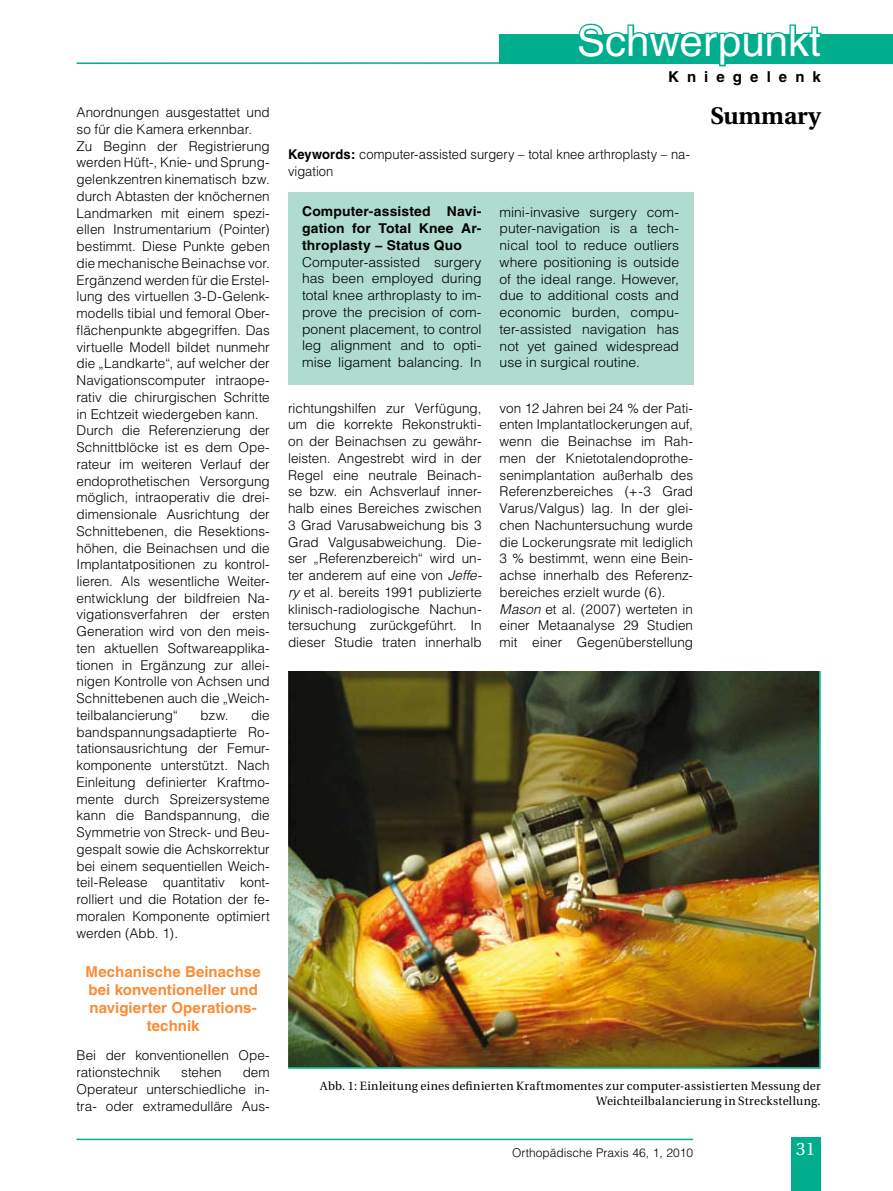
<style>
.page{position:relative;width:893px;height:1191px;background:#fff}
.page>*{position:absolute;margin:0;border:0;box-sizing:border-box;transform-origin:0 0}
.t1{font:42px "Helvetica";color:#fff}
.t2{font:700 24px "Utopia";color:#000}
.t3{font:18px "Utopia";color:#fff}
.t4{font:700 15px/18px "Helvetica";letter-spacing:.005em;color:#f98c37;text-align:center}
.t5{font:700 15px "Helvetica";letter-spacing:.54em;color:#000}
.t6{font:300 13.5px/16.8px "Helvetica";color:#000;text-align:justify}
.t7{font:300 13.5px/16.8px "Helvetica";color:#000;scale:.96 1}
.t8{font:700 13.5px/16.8px "Helvetica";letter-spacing:.01em;color:#000;text-align:justify}
.t9{font:12px/15px "Utopia";letter-spacing:.015em;color:#000;text-align:right}
.t10{font:300 12px "Helvetica";color:#000}
.s1{font-weight:700}
.s2{font-style:italic}
</style>
<div class="page">
<hr style="left:77px;top:1138px;width:616px;height:2px;background:#00ae8e">
<div style="left:791px;top:1136px;width:30px;height:55px;background:#00ae8e"></div>
<hr style="left:77px;top:62px;width:816px;height:2px;background:#00ae8e">
<div style="left:500px;top:34px;width:393px;height:30px;background:#00ae8e"></div>
<svg style="left:578px;top:23px;width:244px;height:44px"></svg>
<div style="left:288px;top:193px;width:405px;height:192px;background:#afdccf"></div>
<img style="left:288px;top:671px;width:530px;height:395px">
<p class="t6" style="left:77px;top:104px;width:195px;text-align:left">Anordnungen ausgestattet und so für die Kamera erkennbar.<br>Zu Beginn der Registrierung werden Hüft-, Knie- und Sprung&shy;gelenkzentren kinematisch bzw. durch Abtasten der knöchernen<br>Landmarken mit einem spezi&shy;ellen Instrumentarium (Pointer) bestimmt. Diese Punkte geben die mechanische Beinachse vor.<br>Ergänzend werden für die Erstel&shy;lung des virtuellen 3-D-Gelenk&shy;modells tibial und femoral Ober&shy;flächenpunkte abgegriffen. Das virtuelle Modell bildet nunmehr die „Landkarte“, auf welcher der<br>Navigationscomputer intraope&shy;rativ die chirurgischen Schritte in Echtzeit wiedergeben kann.<br>Durch die Referenzierung der<br>Schnittblöcke ist es dem Ope&shy;rateur im weiteren Verlauf der endoprothetischen Versorgung möglich, intraoperativ die drei&shy;dimensionale Ausrichtung der<br>Schnittebenen, die Resektions&shy;höhen, die Beinachsen und die<br>Implantatpositionen zu kontrol&shy;lieren. Als wesentliche Weiter&shy;entwicklung der bildfreien Na&shy;vigationsverfahren der ersten<br>Generation wird von den meis&shy;ten aktuellen Softwareapplika&shy;tionen in Ergänzung zur allei&shy;nigen Kontrolle von Achsen und<br>Schnittebenen auch die „Weich&shy;teilbalancierung“</p>
<p class="t6" style="left:77px;top:706px;width:195px;text-indent:175px">die bandspannungsadaptierte Ro&shy;tationsausrichtung der Femur&shy;komponente unterstützt. Nach Einleitung definierter Kraftmo&shy;mente durch Spreizersysteme kann die Bandspannung, die Symmetrie von Streck- und Beu&shy;gespalt sowie die Achskorrektur bei einem sequentiellen Weich&shy;teil-Release quantitativ kont&shy;rolliert und die Rotation der fe&shy;moralen Komponente optimiert werden (Abb. 1).</p>
<p class="t4" style="left:86px;top:962px;width:177px">Mechanische Beinachse bei konventioneller und navigierter Operations&shy;technik</p>
<p class="t6" style="left:77px;top:1047px;width:195px">Bei der konventionellen Ope&shy;rationstechnik</p>
<p class="t6" style="left:201px;top:706px;width:29px">bzw.</p>
<p class="t6" style="left:77px;top:1063px;width:195px;text-indent:166px">dem Operateur unterschiedliche in&shy;tra- oder extramedulläre Aus-</p>
<p class="t6" style="left:181px;top:1063px;width:42px">stehen</p>
<h1 class="t1" style="left:577px;top:17px;width:245px">Schwerpunkt</h1>
<p class="t5" style="left:668px;top:67px;width:154px">Kniegelenk</p>
<p class="t7" style="left:288px;top:146px;width:420px"><span class="s1">Keywords:</span> computer-assisted surgery – total knee arthroplasty – na&shy;vigation</p>
<p class="t8" style="left:302px;top:203px;width:181px">Computer-assisted Navi&shy;gation for Total Knee Ar&shy;throplasty − Status Quo</p>
<p class="t6" style="left:302px;top:253px;width:181px">Computer-assisted surgery has been employed during total knee arthroplasty to im&shy;prove the precision of com&shy;ponent placement, to control leg alignment and to opti&shy;mise ligament balancing. In</p>
<p class="t6" style="left:288px;top:399px;width:195px">richtungshilfen zur Verfügung, um die korrekte Rekonstrukti&shy;on der Beinachsen zu gewähr&shy;leisten. Angestrebt wird in der Regel eine neutrale Beinach&shy;se bzw. ein Achsverlauf inner&shy;halb eines Bereiches zwischen 3 Grad Varusabweichung bis 3<br>Grad Valgusabweichung. Die&shy;ser „Referenzbereich“ wird un&shy;ter anderem auf eine von <span class="s2">Jeffe&shy;ry</span> et al. bereits 1991 publizierte klinisch-radiologische Nachun&shy;tersuchung zurückgeführt. In dieser Studie traten innerhalb</p>
<p class="t6" style="left:500px;top:203px;width:181px">mini-invasive surgery com&shy;puter-navigation is a tech&shy;nical tool to reduce outliers where positioning is outside of the ideal range. However, due to additional costs and economic burden, compu&shy;ter-assisted navigation has not yet gained widespread use in surgical routine.</p>
<p class="t6" style="left:500px;top:399px;width:195px;text-align:left">von 12 Jahren bei 24 % der Pati&shy;enten Implantatlockerungen auf, wenn die Beinachse im Rah&shy;men der Knietotalendoprothe&shy;senimplantation außerhalb des<br>Referenzbereiches (+-3 Grad<br>Varus/Valgus) lag. In der glei&shy;chen Nachuntersuchung wurde die Lockerungsrate mit lediglich<br>3 % bestimmt, wenn eine Bein&shy;achse innerhalb des Referenz&shy;bereiches erzielt wurde (6).<br><span class="s2">Mason</span> et al. (2007) werteten in einer Metaanalyse 29 Studien mit einer Gegenüberstellung</p>
<h2 class="t2" style="left:711px;top:102px;width:112px">Summary</h2>
<p class="t9" style="left:320px;top:1078px;width:502px">Abb. 1 : Einleitung eines definierten Kraftmomentes zur computer-assistierten Messung der<br>Weichteilbalancierung in Streckstellung.</p>
<p class="t10" style="left:512px;top:1145px;width:182px">Orthopädische Praxis 46, 1, 2010</p>
<h3 class="t3" style="left:796px;top:1139px;width:10px">31</h3>
</div>
